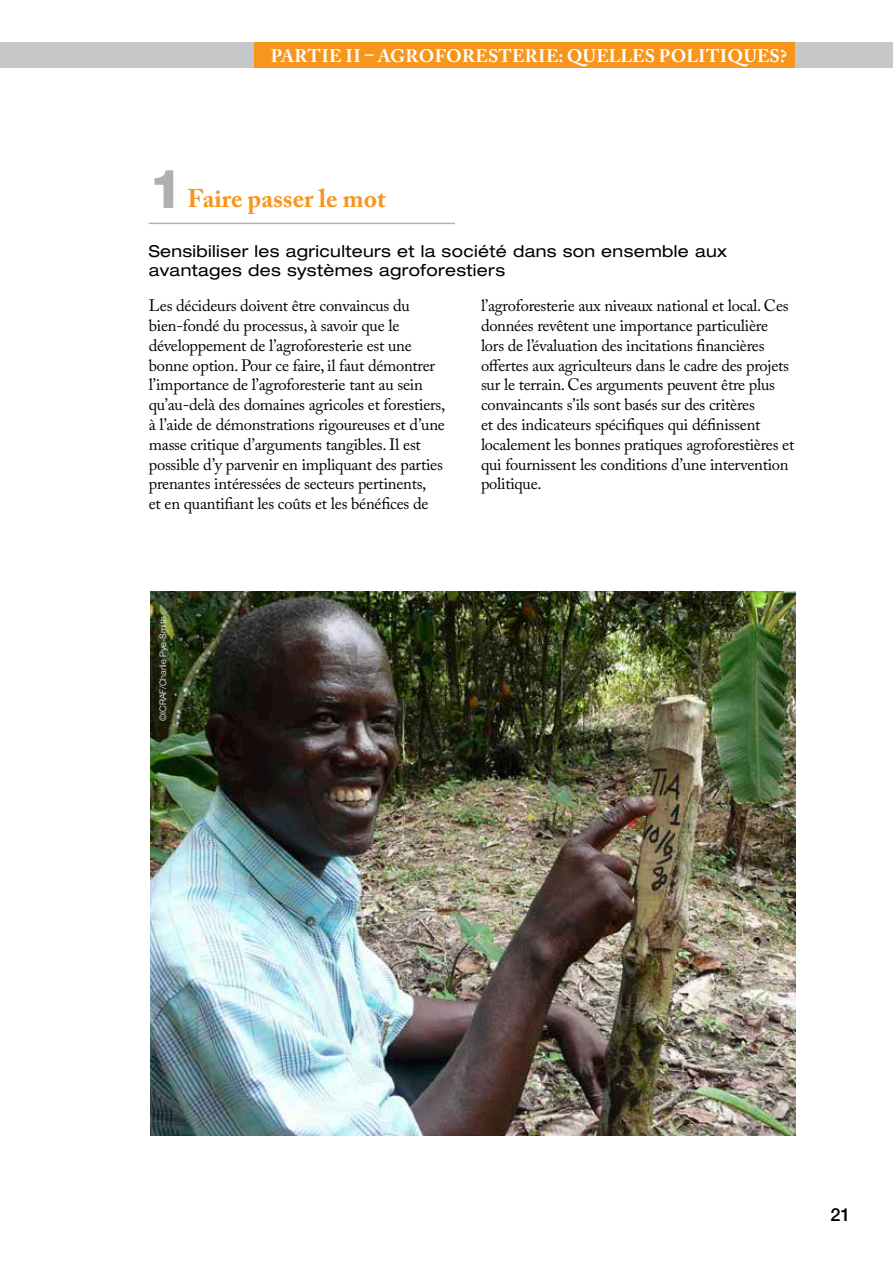
<style>
.page{position:relative;width:893px;height:1263px;background:#fff}
.page>*{position:absolute;margin:0;border:0;box-sizing:border-box;transform-origin:0 0}
.t1{font:700 25.5px "Adobe Caslon Pro";color:#f7961d}
.t2{font:700 18px "Adobe Caslon Pro";letter-spacing:.015em;color:#fff}
.t3{font:500 18px "Helvetica Neue LT Std";color:#000}
.t4{font:16.5px/19.8px "Adobe Caslon Pro";letter-spacing:-.015em;color:#000}
.t5{font:expanded 16.5px/19.8px "Helvetica Neue LT Std";letter-spacing:.02em;color:#000}
.t6{font:300 9px "Helvetica Neue LT Std";color:#fff}
.s1{font-family:"Helvetica Neue LT Std";font-weight:800;font-size:54px;color:#8a8d8f}
</style>
<div class="page">
<div style="left:0;top:43px;width:893px;height:25px;background:#c6c7c9"></div>
<div style="left:254px;top:43px;width:541px;height:25px;background:#f7961d"></div>
<hr style="left:149px;top:223px;width:306px;height:1px;background:#939498">
<img style="left:150px;top:591px;width:645px;height:544px">
<p class="t2" style="left:271px;top:46px;width:518px">PARTIE II – AGROFORESTERIE: QUELLES POLITIQUES?</p>
<h1 class="t1" style="left:149px;top:184px;width:238px"><span class="s1">1</span> Faire passer le mot</h1>
<p class="t5" style="left:149px;top:241px;width:580px">Sensibiliser les agriculteurs et la société dans son ensemble aux avantages des systèmes agroforestiers</p>
<p class="t4" style="left:149px;top:296px;width:298px">Les décideurs doivent être convaincus du bien-fondé du processus, à savoir que le développement de l’agroforesterie est une bonne option. Pour ce faire, il faut démontrer l’importance de l’agroforesterie tant au sein qu’au-delà des domaines agricoles et forestiers, à l’aide de démonstrations rigoureuses et d’une masse critique d’arguments tangibles. Il est possible d’y parvenir en impliquant des parties prenantes intéressées de secteurs pertinents,<br>et en quantifiant les coûts et les bénéfices de</p>
<p class="t4" style="left:481px;top:296px;width:315px">l’agroforesterie aux niveaux national et local. Ces données revêtent une importance particulière lors de l’évaluation des incitations financières offertes aux agriculteurs dans le cadre des projets sur le terrain. Ces arguments peuvent être plus convaincants s’ils sont basés sur des critères<br>et des indicateurs spécifiques qui définissent localement les bonnes pratiques agroforestières et qui fournissent les conditions d’une intervention politique.</p>
<p class="t6" style="left:158px;top:721px;width:106px;rotate:-90deg">©ICRAF/Charlie Pye-Smith</p>
<p class="t3" style="left:831px;top:1203px;width:21px">21</p>
</div>
